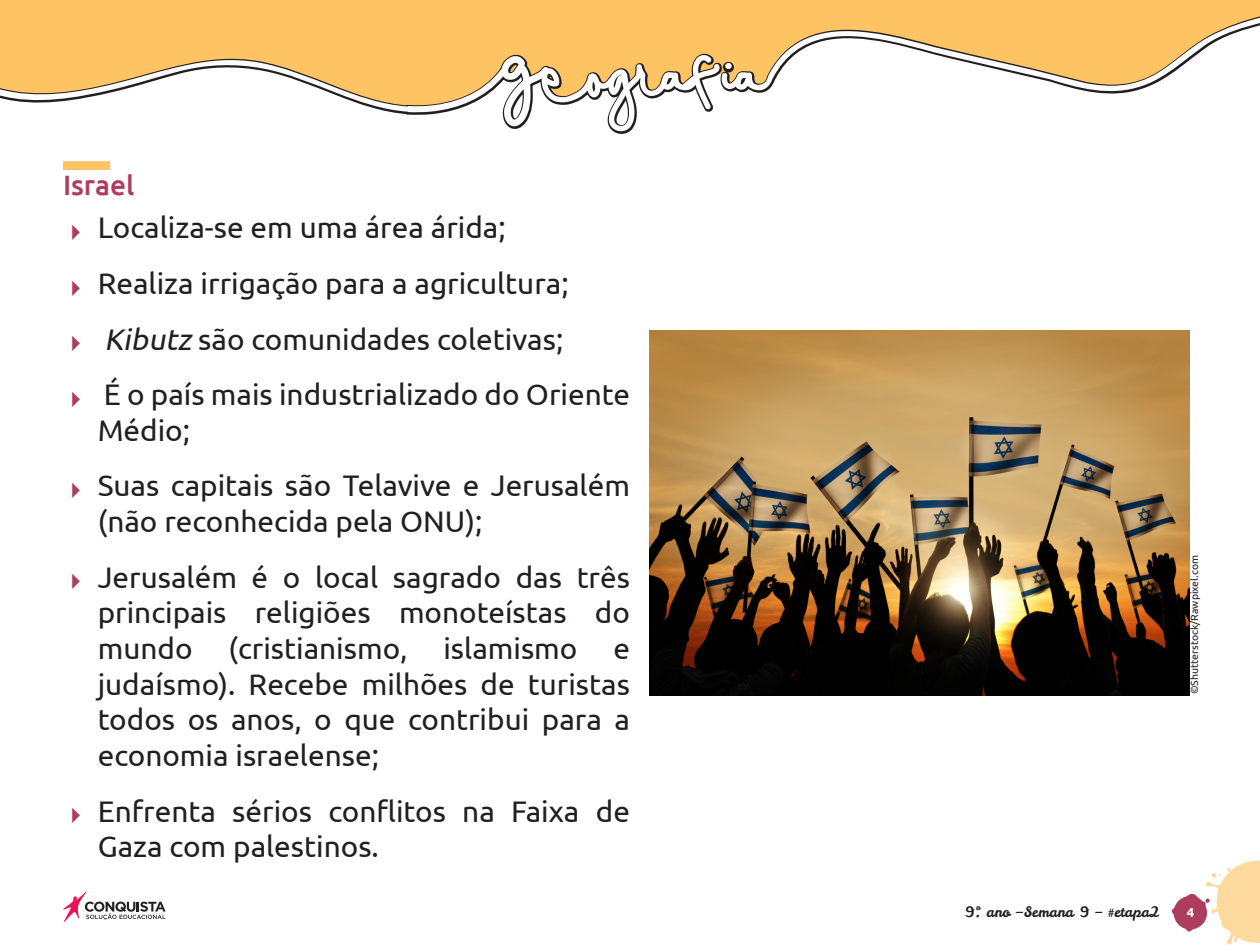
<style>
.page{position:relative;width:1260px;height:945px;background:#fff}
.page>*{position:absolute;margin:0;border:0;box-sizing:border-box;transform-origin:0 0}
.t1{font:29.75px/35.7px "Ubuntu";color:#231f20}
._03_Peso_3{font:500 28px "Ubuntu";color:#ad3c5e}
.t2{font:14.35px "Leckerli One";color:#231f20}
.t3{font:700 13.12px "Ubuntu";color:#fff}
._04_Imagem_-_Crédito{font:10.5px "Ubuntu";color:#231f20}
.s1{font-style:italic}
</style>
<div class="page">
<svg style="left:1172px;top:861px;width:88px;height:84px"></svg>
<svg style="left:63px;top:891px;width:103px;height:31px"></svg>
<svg style="left:0;top:0;width:1260px;height:170px"></svg>
<svg style="left:0;top:16px;width:1260px;height:115px;fill:#fec463"></svg>
<div style="left:63px;top:161px;width:47px;height:9px;background:#fec463"></div>
<img style="left:649px;top:330px;width:541px;height:366px">
<p class="_03_Peso_3" style="left:63px;top:168px;width:73px">Israel</p>
<p class="t1" style="left:98px;top:209px;width:410px">Localiza-se em uma área árida;</p>
<p class="t1" style="left:98px;top:265px;width:472px">Realiza irrigação para a agricultura;</p>
<p class="t1" style="left:105px;top:320px;width:460px"><span class="s1">Kibutz</span> são comunidades coletivas;</p>
<p class="t1" style="left:98px;top:376px;width:534px">É o país mais industrializado do Oriente<br>Médio;</p>
<p class="t1" style="left:98px;top:467px;width:534px">Suas capitais são Telavive e Jerusalém (não reconhecida pela ONU);</p>
<p class="t1" style="left:98px;top:558px;width:534px;text-align:justify">Jerusalém é o local sagrado das três principais religiões monoteístas do mundo (cristianismo, islamismo e judaísmo). Recebe milhões de turistas todos os anos, o que contribui para a economia israelense;</p>
<p class="t1" style="left:98px;top:792px;width:534px">Enfrenta sérios conflitos na Faixa de<br>Gaza com palestinos.</p>
<p class="_04_Imagem_-_Crédito" style="left:1188px;top:694px;width:141px;rotate:-90deg">©Shutterstock/Rawpixel.com</p>
<p class="t2" style="left:965px;top:903px;width:196px">9º. ano –Semana 9 – #etapa2</p>
<p class="t3" style="left:1187px;top:905px;width:9px">4</p>
</div>
